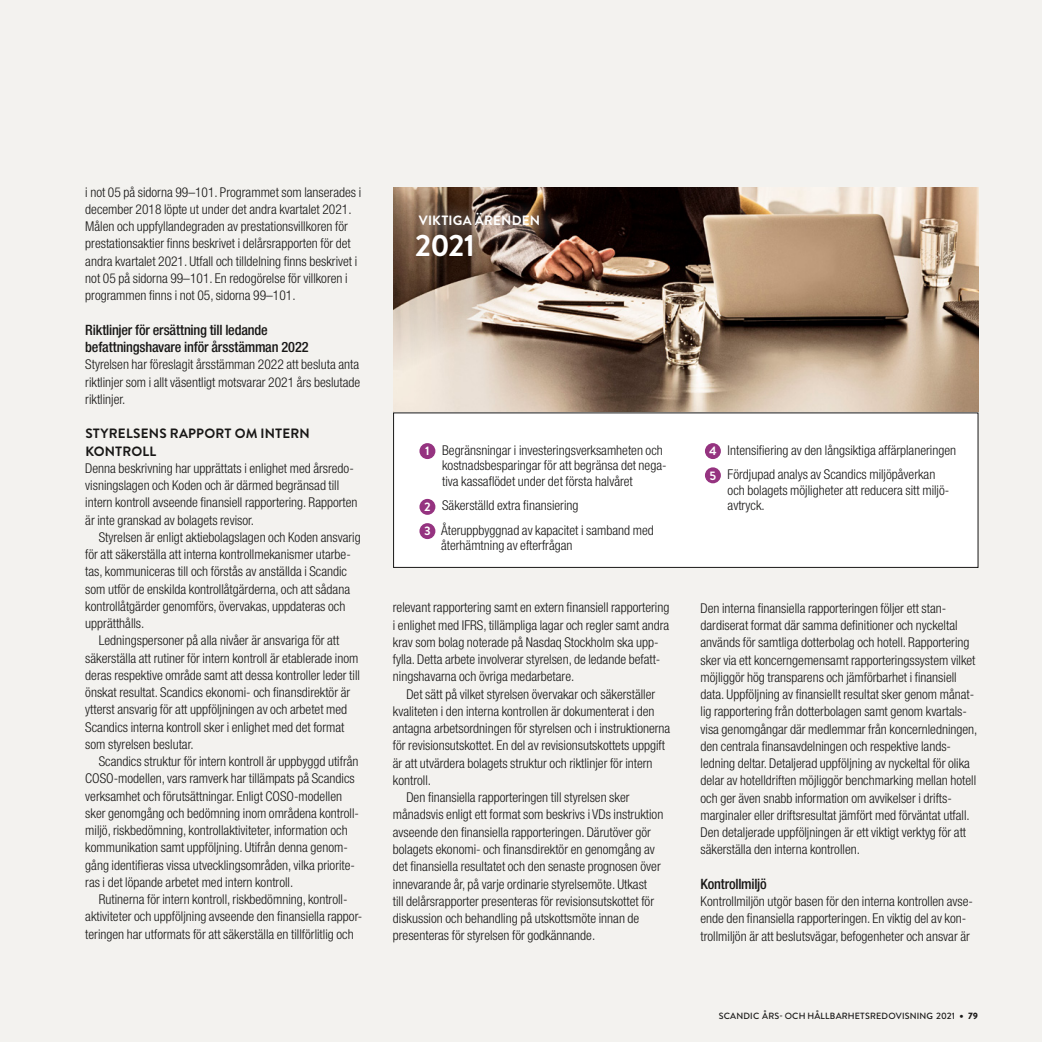
<style>
.page{position:relative;width:1042px;height:1042px;background:#f3f2ef}
.page>*{position:absolute;margin:0;border:0;box-sizing:border-box;transform-origin:0 0}
.t1{font:700 30px "Brandon Text";color:#fff}
.t2{font:500 condensed 14.25px/17.2px "Helvetica Neue LT Std";letter-spacing:-.015em;color:#181716}
.t3{font:300 condensed 13.5px/17.2px "Helvetica Neue LT Std";color:#181716}
.t4{font:700 13.5px/17.2px "Brandon Text";letter-spacing:.015em;color:#181716}
.t5{font:700 13.5px "Brandon Text";letter-spacing:.015em;color:#fff}
.t6{font:500 9px "Brandon Text";letter-spacing:.02em;color:#181716}
.s1{font-family:"Brandon Text";font-weight:700;font-stretch:normal;font-size:12px;color:#fff}
.s2{font-weight:900;font-size:10.5px}
.s3{font-weight:900}
</style>
<div class="page">
<svg style="left:393px;top:187px;width:585px;height:225px;background:#9f8a77"></svg>
<div style="left:393px;top:413px;width:585px;height:154px;background:#fff"></div>
<div style="left:419px;top:443px;width:16px;height:16px;background:#953380;border-radius:50%"></div>
<div style="left:419px;top:499px;width:16px;height:16px;background:#953380;border-radius:50%"></div>
<div style="left:419px;top:523px;width:16px;height:16px;background:#953380;border-radius:50%"></div>
<div style="left:705px;top:443px;width:16px;height:16px;background:#953380;border-radius:50%"></div>
<div style="left:705px;top:467px;width:16px;height:16px;background:#953380;border-radius:50%"></div>
<div style="left:393px;top:412px;width:585px;height:156px;border:1px solid #181716"></div>
<svg style="left:406px;top:200px;width:155px;height:47px;background:#675346"></svg>
<p class="t3" style="left:85px;top:183px;width:277px">i not 05 på sidorna 99–101. Programmet som lanserades i december 2018 löpte ut under det andra kvartalet 2021.<br>Målen och uppfyllandegraden av prestationsvillkoren för prestationsaktier finns beskrivet i delårsrapporten för det andra kvartalet 2021. Utfall och tilldelning finns beskrivet i not 05 på sidorna 99–101. En redogörelse för villkoren i programmen finns i not 05, sidorna 99–101.</p>
<p class="t2" style="left:85px;top:321px;width:225px">Riktlinjer för ersättning till ledande befattningshavare inför årsstämman 2022</p>
<p class="t3" style="left:85px;top:356px;width:277px;text-align:justify">Styrelsen har föreslagit årsstämman 2022 att besluta anta riktlinjer som i allt väsentligt motsvarar 2021 års beslutade riktlinjer.</p>
<p class="t4" style="left:85px;top:425px;width:226px">STYRELSENS RAPPORT OM INTERN<br>KONTROLL</p>
<p class="t3" style="left:85px;top:459px;width:274px">Denna beskrivning har upprättats i enlighet med årsredo&shy;visningslagen och Koden och är därmed begränsad till intern kontroll avseende finansiell rapportering. Rapporten är inte granskad av bolagets revisor.</p>
<p class="t3" style="left:99px;top:528px;width:263px">Styrelsen är enligt aktiebolagslagen och Koden ansvarig</p>
<p class="t3" style="left:85px;top:545px;width:267px">för att säkerställa att interna kontrollmekanismer utarbe-</p>
<p class="t3" style="left:85px;top:563px;width:263px">tas, kommuniceras till och förstås av anställda i Scandic</p>
<p class="t3" style="left:85px;top:580px;width:266px">som utför de enskilda kontrollåtgärderna, och att sådana</p>
<p class="t3" style="left:85px;top:597px;width:262px">kontrollåtgärder genomförs, övervakas, uppdateras och</p>
<p class="t3" style="left:85px;top:614px;width:61px">upprätthålls.</p>
<p class="t3" style="left:99px;top:632px;width:242px">Ledningspersoner på alla nivåer är ansvariga för att</p>
<p class="t3" style="left:85px;top:649px;width:275px">säkerställa att rutiner för intern kontroll är etablerade inom</p>
<p class="t3" style="left:85px;top:666px;width:276px">deras respektive område samt att dessa kontroller leder till</p>
<p class="t3" style="left:85px;top:683px;width:266px">önskat resultat. Scandics ekonomi- och finansdirektör är</p>
<p class="t3" style="left:85px;top:701px;width:263px">ytterst ansvarig för att uppföljningen av och arbetet med</p>
<p class="t3" style="left:85px;top:718px;width:261px">Scandics interna kontroll sker i enlighet med det format</p>
<p class="t3" style="left:85px;top:735px;width:110px">som styrelsen beslutar.</p>
<p class="t3" style="left:99px;top:752px;width:261px">Scandics struktur för intern kontroll är uppbyggd utifrån</p>
<p class="t3" style="left:85px;top:770px;width:271px">COSO-modellen, vars ramverk har tillämpats på Scandics</p>
<p class="t3" style="left:85px;top:787px;width:258px">verksamhet och förutsättningar. Enligt COSO-modellen</p>
<p class="t3" style="left:85px;top:804px;width:275px">sker genomgång och bedömning inom områdena kontroll-</p>
<p class="t3" style="left:85px;top:821px;width:264px">miljö, riskbedömning, kontrollaktiviteter, information och</p>
<p class="t3" style="left:85px;top:839px;width:264px">kommunikation samt uppföljning. Utifrån denna genom-</p>
<p class="t3" style="left:85px;top:856px;width:271px">gång identifieras vissa utvecklingsområden, vilka priorite-</p>
<p class="t3" style="left:85px;top:873px;width:210px">ras i det löpande arbetet med intern kontroll.</p>
<p class="t3" style="left:99px;top:890px;width:249px">Rutinerna för intern kontroll, riskbedömning, kontroll-</p>
<p class="t3" style="left:85px;top:908px;width:279px">aktiviteter och uppföljning avseende den finansiella rappor-</p>
<p class="t3" style="left:85px;top:925px;width:270px">teringen har utformats för att säkerställa en tillförlitlig och</p>
<p class="t5" style="left:419px;top:211px;width:123px">VIKTIGA ÄRENDEN</p>
<h1 class="t1" style="left:415px;top:225px;width:62px">2021</h1>
<p class="t3" style="left:442px;top:442px;width:226px;line-height:15.8px;text-indent:-17px"><span class="s1">1</span> Begränsningar i investeringsverksamheten och kostnadsbesparingar för att begränsa det nega&shy;tiva kassaflödet under det första halvåret</p>
<p class="t3" style="left:424px;top:493px;width:231px;line-height:24.3px"><span class="s1">2</span> Säkerställd extra finansiering<br><span class="s1">3</span> Återuppbyggnad av kapacitet i samband med</p>
<p class="t3" style="left:441px;top:537px;width:133px">återhämtning av efterfrågan</p>
<p class="t3" style="left:393px;top:599px;width:278px">relevant rapportering samt en extern finansiell rapportering i enlighet med IFRS, tillämpliga lagar och regler samt andra krav som bolag noterade på Nasdaq Stockholm ska upp&shy;fylla. Detta arbete involverar styrelsen, de ledande befatt&shy;ningshavarna och övriga medarbetare.</p>
<p class="t3" style="left:406px;top:685px;width:250px">Det sätt på vilket styrelsen övervakar och säkerställer</p>
<p class="t3" style="left:393px;top:702px;width:263px">kvaliteten i den interna kontrollen är dokumenterat i den</p>
<p class="t3" style="left:393px;top:720px;width:279px">antagna arbetsordningen för styrelsen och i instruktionerna</p>
<p class="t3" style="left:393px;top:737px;width:274px">för revisionsutskottet. En del av revisionsutskottets uppgift</p>
<p class="t3" style="left:393px;top:754px;width:261px">är att utvärdera bolagets struktur och riktlinjer för intern</p>
<p class="t3" style="left:393px;top:771px;width:40px">kontroll.</p>
<p class="t3" style="left:406px;top:789px;width:225px">Den finansiella rapporteringen till styrelsen sker</p>
<p class="t3" style="left:393px;top:806px;width:272px">månadsvis enligt ett format som beskrivs i VDs instruktion</p>
<p class="t3" style="left:393px;top:823px;width:260px">avseende den finansiella rapporteringen. Därutöver gör</p>
<p class="t3" style="left:393px;top:840px;width:263px">bolagets ekonomi- och finansdirektör en genomgång av</p>
<p class="t3" style="left:393px;top:858px;width:269px">det finansiella resultatet och den senaste prognosen över</p>
<p class="t3" style="left:393px;top:875px;width:256px">innevarande år, på varje ordinarie styrelsemöte. Utkast</p>
<p class="t3" style="left:393px;top:892px;width:263px">till delårsrapporter presenteras för revisionsutskottet för</p>
<p class="t3" style="left:393px;top:909px;width:248px">diskussion och behandling på utskottsmöte innan de</p>
<p class="t3" style="left:393px;top:927px;width:204px">presenteras för styrelsen för godkännande.</p>
<p class="t3" style="left:709px;top:437px;width:248px;line-height:24.3px"><span class="s1">4</span> Intensifiering av den långsiktiga affärplaneringen<br><span class="s1">5</span> Fördjupad analys av Scandics miljöpåverkan</p>
<p class="t3" style="left:727px;top:482px;width:223px;line-height:15.8px">och bolagets möjligheter att reducera sitt miljö&shy;avtryck.</p>
<p class="t3" style="left:700px;top:599px;width:278px">Den interna finansiella rapporteringen följer ett stan&shy;dardiserat format där samma definitioner och nyckeltal används för samtliga dotterbolag och hotell. Rapportering sker via ett koncerngemensamt rapporteringssystem vilket möjliggör hög transparens och jämförbarhet i finansiell data. Uppföljning av finansiellt resultat sker genom månat&shy;lig rapportering från dotterbolagen samt genom kvartals&shy;visa genomgångar där medlemmar från koncernledningen, den centrala finansavdelningen och respektive lands&shy;ledning deltar. Detaljerad uppföljning av nyckeltal för olika delar av hotelldriften möjliggör benchmarking mellan hotell och ger även snabb information om avvikelser i drifts&shy;marginaler eller driftsresultat jämfört med förväntat utfall.<br>Den detaljerade uppföljningen är ett viktigt verktyg för att säkerställa den interna kontrollen.</p>
<p class="t2" style="left:700px;top:875px;width:68px">Kontrollmiljö</p>
<p class="t3" style="left:700px;top:892px;width:274px">Kontrollmiljön utgör basen för den interna kontrollen avse&shy;ende den finansiella rapporteringen. En viktig del av kon&shy;trollmiljön är att beslutsvägar, befogenheter och ansvar är</p>
<p class="t6" style="left:719px;top:1009px;width:261px">SCANDIC ÅRS- OCH HÅLLBARHETSREDOVISNING 2021 <span class="s2">•</span> <span class="s3">79</span></p>
</div>
